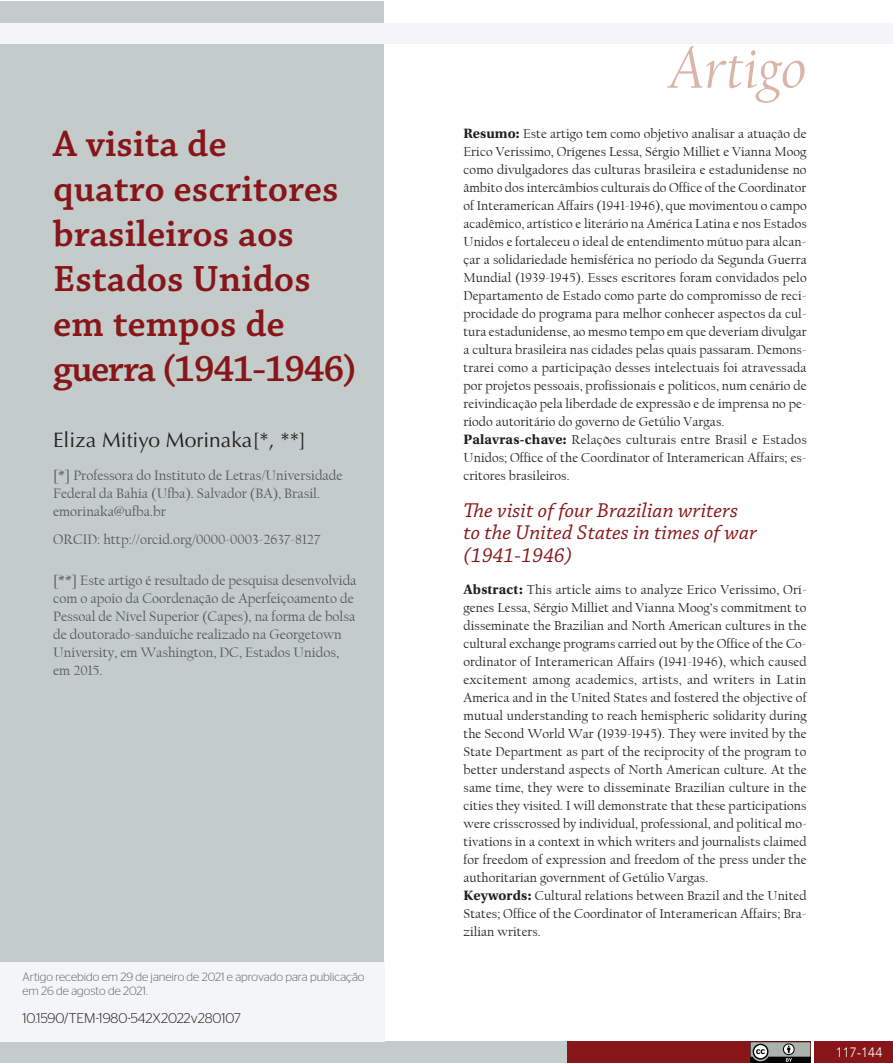
<style>
.page{position:relative;width:893px;height:1063px;background:#fff}
.page>*{position:absolute;margin:0;border:0;box-sizing:border-box;transform-origin:0 0}
.t1{font:italic 59.55px "Californian FB";color:#dab5a7}
.t2{font:38.25px/45px "Chaparral Pro Semibold Capt";color:#881619}
.t3{font:21px/22.5px "Chaparral Pro It Capt";color:#881619}
.t4{font:21px "Optima";color:#231f20}
.t5{font:14.25px/18px "Californian FB";color:#57585a}
.t6{font:300 14.1px "Stag Sans Round";color:#231f20}
.t7{font:13.5px/18px "Californian FB";letter-spacing:.005em;color:#231f20}
.t8{font:300 13.5px "Avenir";color:#fff}
.t9{font:300 12px/14.4px "Stag Sans Round";color:#626364}
.s1{font-family:"Utopia Std";font-weight:700;font-size:14.25px}
</style>
<div class="page">
<div style="left:1px;top:1px;width:383px;height:961px;background:#c3cccb"></div>
<div style="left:567px;top:1042px;width:243px;height:21px;background:#881619"></div>
<div style="left:0;top:1042px;width:566px;height:21px;background:#c3cccb"></div>
<div style="left:814px;top:1042px;width:79px;height:21px;background:#881619"></div>
<svg style="left:750px;top:1042px;width:61px;height:21px"></svg>
<div style="left:0;top:23px;width:893px;height:20px;background:#f4f5f6"></div>
<div style="left:0;top:962px;width:384px;height:80px;background:#f4f5f6"></div>
<h2 class="t2" style="left:53px;top:122px;width:305px">A visita de<br>quatro escritores brasileiros aos<br>Estados Unidos em tempos de guerra (1941-1946)</h2>
<h3 class="t4" style="left:53px;top:428px;width:254px">Eliza Mitiyo Morinaka[*, **]</h3>
<p class="t5" style="left:53px;top:467px;width:291px">[*] Professora do Instituto de Letras/Universidade<br>Federal da Bahia (Ufba). Salvador (BA), Brasil. emorinaka@ufba.br</p>
<p class="t5" style="left:53px;top:531px;width:269px">ORCID: http://orcid.org/0000-0003-2637-8127</p>
<p class="t5" style="left:53px;top:572px;width:305px">[**] Este artigo é resultado de pesquisa desenvolvida com o apoio da Coordenação de Aperfeiçoamento de Pessoal de Nível Superior (Capes), na forma de bolsa de doutorado-sanduíche realizado na Georgetown University, em Washington, DC, Estados Unidos, em 2015.</p>
<p class="t9" style="left:22px;top:969px;width:344px">Artigo recebido em 29 de janeiro de 2021 e aprovado para publicação em 26 de agosto de 2021.</p>
<p class="t6" style="left:22px;top:1011px;width:220px">10.1590/TEM-1980-542X2022v280107</p>
<h1 class="t1" style="left:668px;top:35px;width:140px">Artigo</h1>
<p class="t7" style="left:463px;top:125px;width:345px"><span class="s1">Resumo:</span> Este artigo tem como objetivo analisar a atuação de Erico Verissimo, Orígenes Lessa, Sérgio Milliet e Vianna Moog como divulgadores das culturas brasileira e estadunidense no âmbito dos intercâmbios culturais do Office of the Coordinator of Interamerican Affairs (1941-1946), que movimentou o campo acadêmico, artístico e literário na América Latina e nos Estados Unidos e fortaleceu o ideal de entendimento mútuo para alcan&shy;çar a solidariedade hemisférica no período da Segunda Guerra Mundial (1939-1945). Esses escritores foram convidados pelo Departamento de Estado como parte do compromisso de reci&shy;procidade do programa para melhor conhecer aspectos da cul&shy;tura estadunidense, ao mesmo tempo em que deveriam divulgar a cultura brasileira nas cidades pelas quais passaram. Demons&shy;trarei como a participação desses intelectuais foi atravessada por projetos pessoais, profissionais e políticos, num cenário de reivindicação pela liberdade de expressão e de imprensa no pe&shy;ríodo autoritário do governo de Getúlio Vargas.<br><span class="s1">Palavras-chave:</span> Relações culturais entre Brasil e Estados Unidos; Office of the Coordinator of Interamerican Affairs; es&shy;critores brasileiros.</p>
<h3 class="t3" style="left:463px;top:500px;width:295px">The visit of four Brazilian writers to the United States in times of war (1941-1946)</h3>
<p class="t7" style="left:463px;top:581px;width:345px"><span class="s1">Abstract:</span> This article aims to analyze Erico Verissimo, Orí&shy;genes Lessa, Sérgio Milliet and Vianna Moog’s commitment to disseminate the Brazilian and North American cultures in the cultural exchange programs carried out by the Office of the Co&shy;ordinator of Interamerican Affairs (1941-1946), which caused excitement among academics, artists, and writers in Latin America and in the United States and fostered the objective of mutual understanding to reach hemispheric solidarity during the Second World War (1939-1945). They were invited by the State Department as part of the reciprocity of the program to better understand aspects of North American culture. At the same time, they were to disseminate Brazilian culture in the cities they visited. I will demonstrate that these participations were crisscrossed by individual, professional, and political mo&shy;tivations in a context in which writers and journalists claimed for freedom of expression and freedom of the press under the authoritarian government of Getúlio Vargas.<br><span class="s1">Keywords:</span> Cultural relations between Brazil and the United States; Office of the Coordinator of Interamerican Affairs; Bra&shy;zilian writers.</p>
<p class="t8" style="left:836px;top:1044px;width:48px">117-144</p>
</div>
